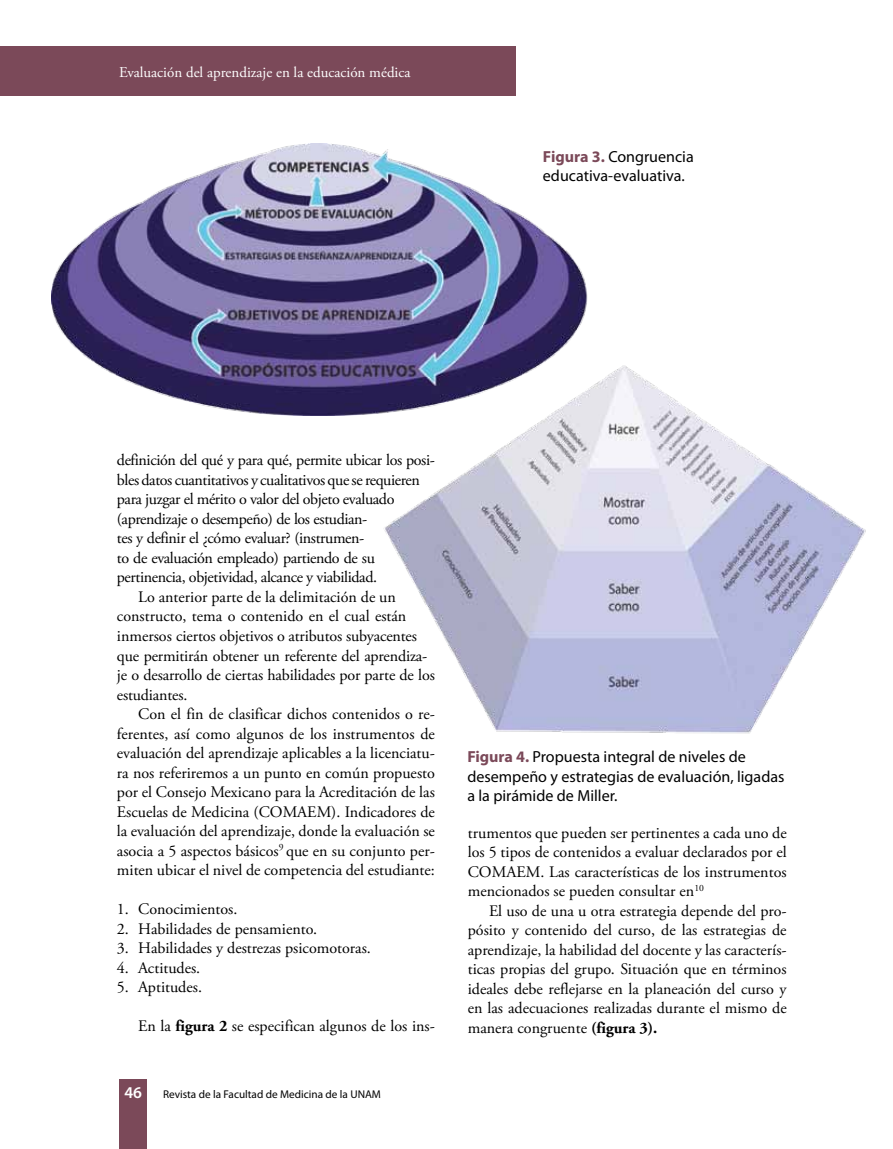
<style>
.page{position:relative;width:893px;height:1149px;background:#fff}
.page>*{position:absolute;margin:0;border:0;box-sizing:border-box;transform-origin:0 0}
.t1{font:600 16.5px "Myriad Pro";color:#fff}
.t2{font:16.05px/19.5px "Adobe Garamond Pro";color:#000;text-align:justify}
.t3{font:16.05px "Adobe Garamond Pro";letter-spacing:-.025em;color:#000}
.t4{font:16.05px/19.2px "Myriad Pro";color:#000}
.t5{font:15px "Adobe Garamond Pro";color:#fff}
.t6{font:11.25px "Myriad Pro";color:#000}
.s1{font-weight:700;color:#7b4959}
.s2{font-weight:700}
</style>
<div class="page">
<div style="left:119px;top:1079px;width:28px;height:69px;background:#7b4959"></div>
<div style="left:0;top:47px;width:516px;height:49px;background:#7b4959"></div>
<img style="left:51px;top:144px;width:537px;height:271px">
<img style="left:374px;top:337px;width:492px;height:397px">
<p class="t5" style="left:119px;top:63px;width:293px">Evaluación del aprendizaje en la educación médica</p>
<p class="t4" style="left:543px;top:146px;width:152px"><span class="s1">Figura 3.</span> Congruencia educativa-evaluativa.</p>
<p class="t3" style="left:117px;top:450px;width:319px">definición del qué y para qué, permite ubicar los posi-</p>
<p class="t3" style="left:117px;top:470px;width:305px">bles datos cuantitativos y cualitativos que se requieren</p>
<p class="t3" style="left:117px;top:489px;width:279px">para juzgar el mérito o valor del objeto evaluado</p>
<p class="t3" style="left:117px;top:509px;width:252px">(aprendizaje o desempeño) de los estudian-</p>
<p class="t3" style="left:117px;top:528px;width:249px">tes y definir el ¿cómo evaluar? (instrumen-</p>
<p class="t3" style="left:117px;top:548px;width:260px">to de evaluación empleado) partiendo de su</p>
<p class="t3" style="left:117px;top:567px;width:262px">pertinencia, objetividad, alcance y viabilidad.</p>
<p class="t2" style="left:138px;top:587px;width:259px">Lo anterior parte de la delimitación de un</p>
<p class="t2" style="left:117px;top:607px;width:291px">constructo, tema o contenido en el cual están</p>
<p class="t2" style="left:117px;top:626px;width:302px">inmersos ciertos objetivos o atributos subyacentes</p>
<p class="t2" style="left:117px;top:646px;width:312px">que permitirán obtener un referente del aprendiza-</p>
<p class="t2" style="left:117px;top:665px;width:319px">je o desarrollo de ciertas habilidades por parte de los</p>
<p class="t2" style="left:117px;top:685px;width:72px">estudiantes.</p>
<p class="t2" style="left:138px;top:704px;width:298px">Con el fin de clasificar dichos contenidos o re-</p>
<p class="t2" style="left:117px;top:724px;width:320px">ferentes, así como algunos de los instrumentos de</p>
<p class="t2" style="left:117px;top:743px;width:319px">evaluación del aprendizaje aplicables a la licenciatu-</p>
<p class="t2" style="left:117px;top:763px;width:319px">ra nos referiremos a un punto en común propuesto</p>
<p class="t2" style="left:117px;top:782px;width:319px">por el Consejo Mexicano para la Acreditación de las</p>
<p class="t2" style="left:117px;top:802px;width:320px">Escuelas de Medicina (COMAEM). Indicadores de</p>
<p class="t2" style="left:117px;top:821px;width:319px">la evaluación del aprendizaje, donde la evaluación se</p>
<p class="t2" style="left:117px;top:841px;width:320px">asocia a 5 aspectos básicos<sup>9</sup> que en su conjunto per-</p>
<p class="t2" style="left:117px;top:860px;width:319px">miten ubicar el nivel de competencia del estudiante:</p>
<p class="t2" style="left:117px;top:899px;width:122px">1. Conocimientos.</p>
<p class="t2" style="left:117px;top:919px;width:202px">2. Habilidades de pensamiento.</p>
<p class="t2" style="left:117px;top:938px;width:256px">3. Habilidades y destrezas psicomotoras.</p>
<p class="t2" style="left:117px;top:958px;width:85px">4. Actitudes.</p>
<p class="t2" style="left:117px;top:977px;width:87px">5. Aptitudes.</p>
<p class="t2" style="left:138px;top:1016px;width:298px">En la <span class="s2">figura 2</span> se especifican algunos de los ins-</p>
<p class="t1" style="left:124px;top:1081px;width:19px">46</p>
<p class="t6" style="left:163px;top:1086px;width:219px">Revista de la Facultad de Medicina de la UNAM</p>
<p class="t4" style="left:467px;top:747px;width:319px"><span class="s1">Figura 4.</span> Propuesta integral de niveles de desempeño y estrategias de evaluación, ligadas a la pirámide de Miller.</p>
<p class="t2" style="left:468px;top:823px;width:320px">trumentos que pueden ser pertinentes a cada uno de los 5 tipos de contenidos a evaluar declarados por el COMAEM. Las características de los instrumentos mencionados se pueden consultar en<sup>10</sup></p>
<p class="t2" style="left:468px;top:901px;width:320px;text-indent:21px">El uso de una u otra estrategia depende del pro&shy;pósito y contenido del curso, de las estrategias de aprendizaje, la habilidad del docente y las caracterís&shy;ticas propias del grupo. Situación que en términos ideales debe reflejarse en la planeación del curso y en las adecuaciones realizadas durante el mismo de manera congruente <span class="s2">(figura 3).</span></p>
</div>
